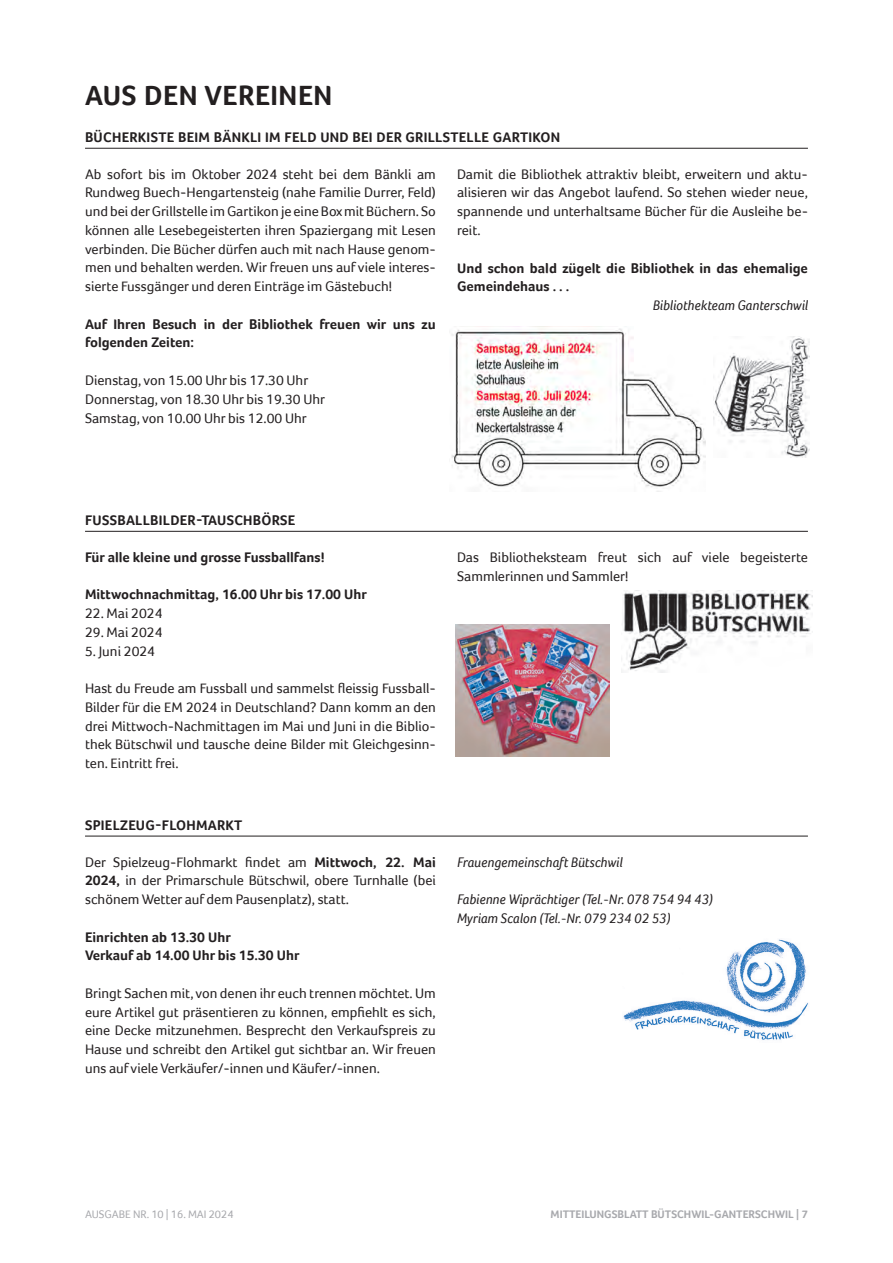
<style>
.page{position:relative;width:893px;height:1263px;background:#fff}
.page>*{position:absolute;margin:0;border:0;box-sizing:border-box;transform-origin:0 0}
.t1{font:700 28.5px "Foco";letter-spacing:.02em;color:#231f20}
.t2{font:14.25px/18.8px "Foco";color:#231f20;text-align:justify}
.t3{font:700 14.25px/18.8px "Foco";color:#231f20}
.t4{font:italic 14.25px/18.8px "Foco";color:#231f20;scale:.96 1}
.t5{font:700 14.25px "Foco";letter-spacing:.02em;color:#231f20}
.t6{font:700 11.25px "Foco";color:#a8a9ad}
.t7{font:11.25px "Foco";color:#a8a9ad}
.s1{font-weight:700}
</style>
<div class="page">
<img style="left:621px;top:590px;width:191px;height:83px">
<img style="left:623px;top:939px;width:185px;height:101px">
<hr style="left:85px;top:836px;width:723px;height:1px;background:#231f20">
<hr style="left:85px;top:531px;width:723px;height:1px;background:#231f20">
<hr style="left:85px;top:148px;width:723px;height:1px;background:#231f20">
<img style="left:713px;top:336px;width:97px;height:121px">
<img style="left:451px;top:326px;width:255px;height:166px">
<img style="left:455px;top:624px;width:155px;height:133px">
<h1 class="t1" style="left:85px;top:79px;width:249px">AUS DEN VEREINEN</h1>
<p class="t5" style="left:85px;top:129px;width:477px">BÜCHERKISTE BEIM BÄNKLI IM FELD UND BEI DER GRILLSTELLE GARTIKON</p>
<p class="t2" style="left:85px;top:164px;width:352px">Ab sofort bis im Oktober 2024 steht bei dem Bänkli am Rundweg Buech-Hengartensteig (nahe Familie Durrer, Feld) und bei der Grillstelle im Gartikon je eine Box mit Büchern. So können alle Lesebegeisterten ihren Spaziergang mit Lesen verbinden. Die Bücher dürfen auch mit nach Hause genom&shy;men und behalten werden. Wir freuen uns auf viele interes&shy;sierte Fussgänger und deren Einträge im Gästebuch!</p>
<p class="t3" style="left:85px;top:314px;width:352px">Auf Ihren Besuch in der Bibliothek freuen wir uns zu folgenden Zeiten:</p>
<p class="t2" style="left:85px;top:371px;width:242px;text-align:left">Dienstag, von 15.00 Uhr bis 17.30 Uhr<br>Donnerstag, von 18.30 Uhr bis 19.30 Uhr<br>Samstag, von 10.00 Uhr bis 12.00 Uhr</p>
<p class="t2" style="left:457px;top:164px;width:352px">Damit die Bibliothek attraktiv bleibt, erweitern und aktu&shy;alisieren wir das Angebot laufend. So stehen wieder neue, spannende und unterhaltsame Bücher für die Ausleihe be&shy;reit.</p>
<p class="t3" style="left:457px;top:258px;width:352px">Und schon bald zügelt die Bibliothek in das ehemalige<br>Gemeindehaus . . .</p>
<p class="t4" style="left:653px;top:296px;width:163px">Bibliothekteam Ganterschwil</p>
<p class="t5" style="left:85px;top:512px;width:212px">FUSSBALLBILDER-TAUSCHBÖRSE</p>
<p class="t3" style="left:85px;top:547px;width:241px">Für alle kleine und grosse Fussballfans!</p>
<p class="t3" style="left:85px;top:585px;width:283px">Mittwochnachmittag, 16.00 Uhr bis 17.00 Uhr</p>
<p class="t2" style="left:85px;top:604px;width:79px">22. Mai 2024</p>
<p class="t2" style="left:85px;top:622px;width:79px">29. Mai 2024</p>
<p class="t2" style="left:85px;top:641px;width:72px">5. Juni 2024</p>
<p class="t2" style="left:85px;top:679px;width:352px">Hast du Freude am Fussball und sammelst fleissig Fussball-Bilder für die EM 2024 in Deutschland? Dann komm an den drei Mittwoch-Nachmittagen im Mai und Juni in die Biblio&shy;thek Bütschwil und tausche deine Bilder mit Gleichgesinn&shy;ten. Eintritt frei.</p>
<p class="t5" style="left:85px;top:816px;width:159px">SPIELZEUG-FLOHMARKT</p>
<p class="t2" style="left:85px;top:852px;width:352px">Der Spielzeug-Flohmarkt findet am <span class="s1">Mittwoch, 22. Mai 2024,</span> in der Primarschule Bütschwil, obere Turnhalle (bei schönem Wetter auf dem Pausenplatz), statt.</p>
<p class="t3" style="left:85px;top:927px;width:216px">Einrichten ab 13.30 Uhr<br>Verkauf ab 14.00 Uhr bis 15.30 Uhr</p>
<p class="t2" style="left:85px;top:983px;width:352px">Bringt Sachen mit, von denen ihr euch trennen möchtet. Um eure Artikel gut präsentieren zu können, empfiehlt es sich, eine Decke mitzunehmen. Besprecht den Verkaufspreis zu Hause und schreibt den Artikel gut sichtbar an. Wir freuen uns auf viele Verkäufer/-innen und Käufer/-innen.</p>
<p class="t2" style="left:457px;top:547px;width:352px">Das Bibliotheksteam freut sich auf viele begeisterte<br>Sammlerinnen und Sammler!</p>
<p class="t4" style="left:457px;top:852px;width:174px">Frauengemeinschaft Bütschwil</p>
<p class="t4" style="left:457px;top:890px;width:268px">Fabienne Wiprächtiger (Tel.-Nr. 078 754 94 43)<br>Myriam Scalon (Tel.-Nr. 079 234 02 53)</p>
<p class="t7" style="left:85px;top:1208px;width:150px">AUSGABE NR. 10 | 16. MAI 2024</p>
<p class="t6" style="left:551px;top:1208px;width:259px">MITTEILUNGSBLATT BÜTSCHWIL-GANTERSCHWIL | 7</p>
</div>
